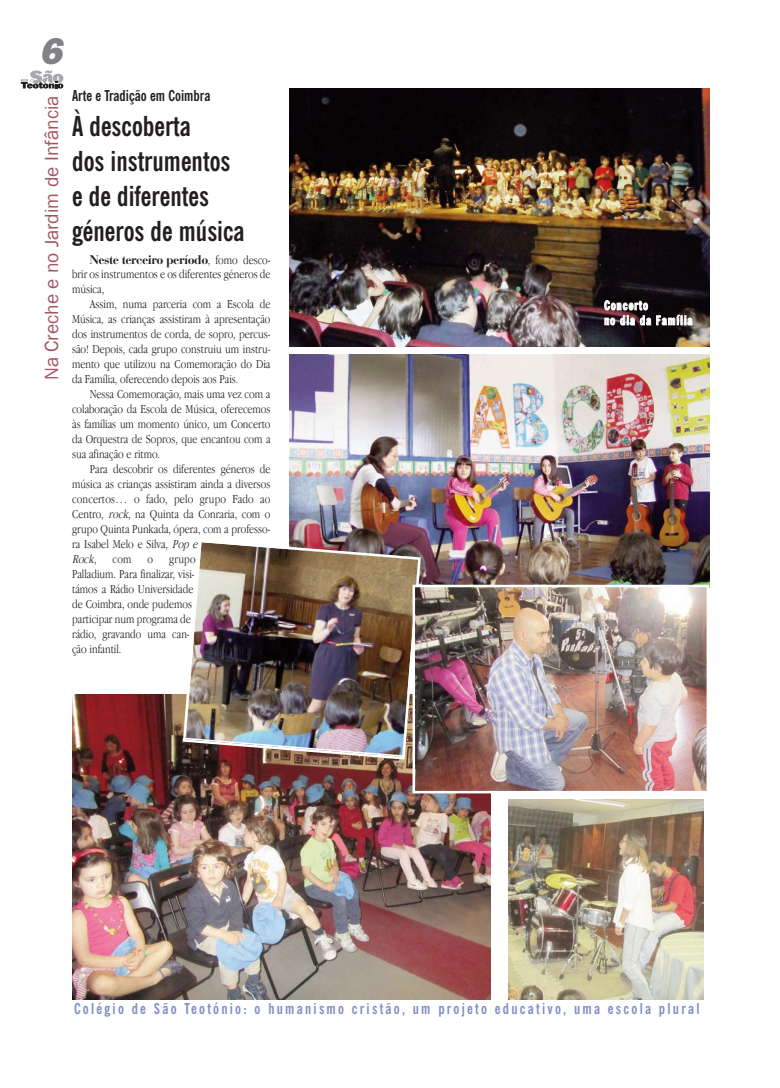
<style>
.page{position:relative;width:780px;height:1088px;background:#fff}
.page>*{position:absolute;margin:0;border:0;box-sizing:border-box;transform-origin:0 0}
.t1{font:italic 800 37.5px "Franklin Gothic";color:#808285}
.t2{font:700 condensed 27.5px/35px "News Gothic BT";color:#231f20;scale:.94 1}
.t3{font:19.5px "Franklin Gothic";color:#a55460}
.t4{font:700 condensed 15px "News Gothic BT";letter-spacing:.16em;color:#7f8fc3;scale:.94 1}
.t5{font:700 condensed 15px "News Gothic BT";color:#231f20;scale:.94 1}
.t6{font:300 12.5px/15px "Apple Garamond";color:#231f20}
.t7{font:700 12.5px "Bauer Bodoni";letter-spacing:-.04em;color:#231f20}
.t8{font:700 condensed 12.5px/15px "News Gothic BT";letter-spacing:.085em;color:#fff;scale:.94 1}
.s1{font-family:"Apple Garamond";font-weight:300}
.s2{font-style:italic}
</style>
<div class="page">
<svg style="left:21px;top:70px;width:42px;height:19px"></svg>
<img style="left:289px;top:355px;width:420px;height:230px">
<img style="left:289px;top:89px;width:420px;height:257px">
<svg style="left:604px;top:300px;width:88px;height:25px;background:#61585a"></svg>
<img style="left:72px;top:694px;width:418px;height:305px">
<img style="left:181px;top:538px;width:241px;height:223px">
<img style="left:415px;top:588px;width:291px;height:202px">
<div style="left:412px;top:585px;width:297px;height:208px;border:2px solid #fff"></div>
<img style="left:508px;top:800px;width:196px;height:199px">
<h1 class="t1" style="left:39px;top:29px;width:24px">6</h1>
<h3 class="t3" style="left:40px;top:380px;width:287px;rotate:-90deg">Na Creche e no Jardim de Infância</h3>
<p class="t5" style="left:72px;top:90px;width:148px">Arte e Tradição em Coimbra</p>
<h2 class="t2" style="left:72px;top:111px;width:185px">À descoberta<br>dos instrumentos e de diferentes géneros de música</h2>
<p class="t7" style="left:90px;top:255px;width:182px">Neste terceiro período<span class="s1">, fomo desco-</span></p>
<p class="t6" style="left:72px;top:268px;width:200px">brir os instrumentos e os diferentes géneros de música,</p>
<p class="t6" style="left:72px;top:298px;width:200px;text-align:justify;text-indent:18px">Assim, numa parceria com a Escola de Música, as crianças assistiram à apresentação dos instrumentos de corda, de sopro, percus&shy;são! Depois, cada grupo construiu um instru&shy;mento que utilizou na Comemoração do Dia da Família, oferecendo depois aos Pais.</p>
<p class="t6" style="left:72px;top:388px;width:200px;text-align:justify;text-indent:18px">Nessa Comemoração, mais uma vez com a colaboração da Escola de Música, oferecemos às famílias um momento único, um Concerto da Orquestra de Sopros, que encantou com a sua afinação e ritmo.</p>
<p class="t6" style="left:72px;top:463px;width:200px;text-indent:18px">Para descobrir os diferentes géneros de música as crianças assistiram ainda a diversos concertos… o fado, pelo grupo Fado ao Centro, <span class="s2">rock</span>, na Quinta da Conraria, com o grupo Quinta Punkada, ópera, com a professo&shy;ra Isabel Melo e Silva, <span class="s2">Pop e<br>Rock</span>,</p>
<p class="t6" style="left:72px;top:553px;width:125px;text-indent:97px">grupo<br>Palladium. Para finalizar, visi&shy;támos a Rádio Universidade de Coimbra, onde pudemos participar num programa de rádio, gravando uma can&shy;ção infantil.</p>
<p class="t6" style="left:113px;top:553px;width:20px">com</p>
<p class="t6" style="left:147px;top:553px;width:7px">o</p>
<p class="t8" style="left:604px;top:299px;width:95px">Concerto<br>no dia da Família</p>
<p class="t4" style="left:74px;top:1003px;width:667px">Colégio de São Teotónio: o humanismo cristão, um projeto educativo, uma escola plural</p>
</div>
